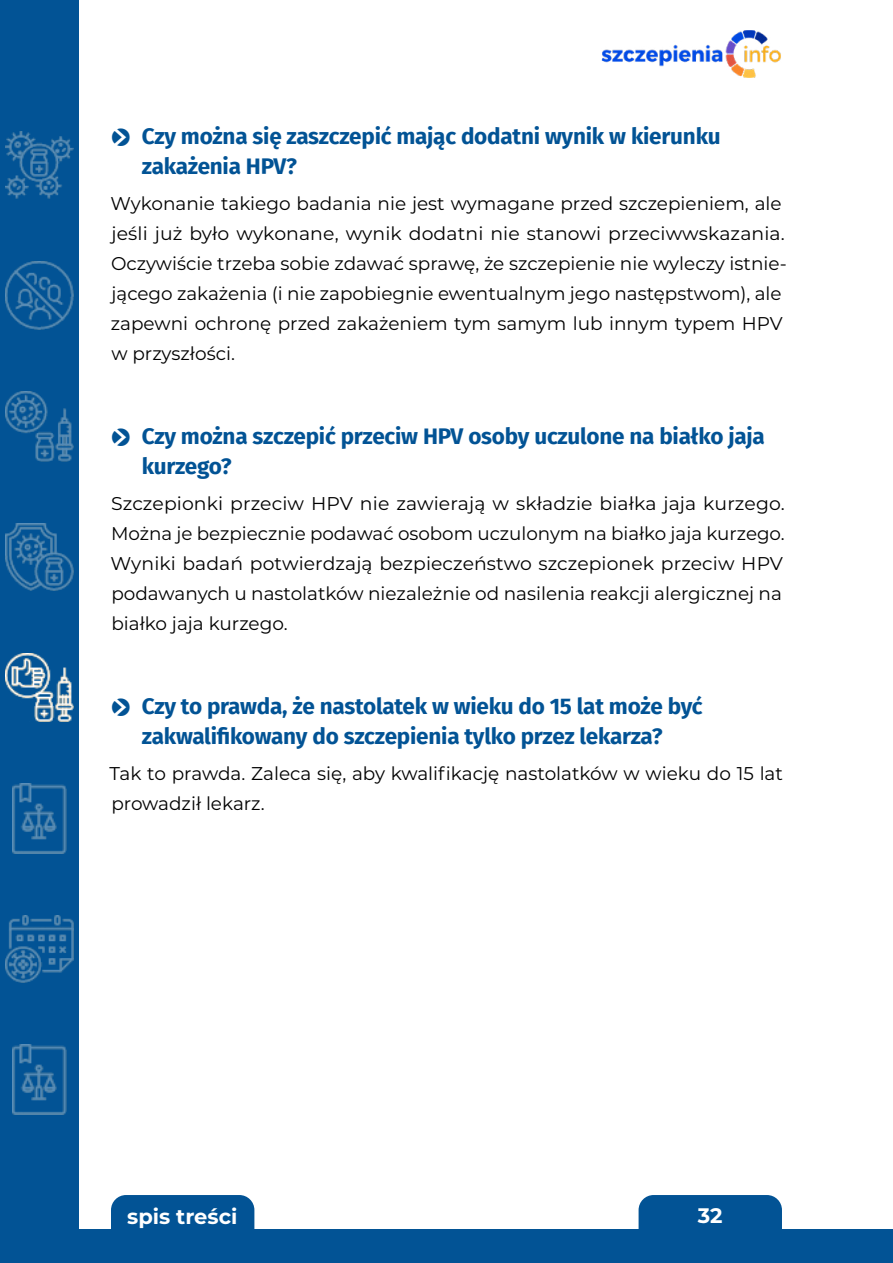
<style>
.page{position:relative;width:893px;height:1263px;background:#fff}
.page>*{position:absolute;margin:0;border:0;box-sizing:border-box;transform-origin:0 0}
.t1{font:700 22.5px/30px "Fira Sans";letter-spacing:-.01em;color:#025395}
.t2{font:700 21px "Montserrat";color:#fff}
.t3{font:18.45px/30px "Montserrat";color:#000}
.s1{font-family:"Pointers";font-weight:400}
</style>
<div class="page">
<div style="left:0;top:0;width:79px;height:1260px;background:#025395"></div>
<img style="left:6px;top:131px;width:67px;height:67px">
<img style="left:6px;top:262px;width:67px;height:67px">
<img style="left:6px;top:391px;width:67px;height:70px">
<img style="left:6px;top:654px;width:67px;height:67px">
<img style="left:12px;top:783px;width:54px;height:70px">
<img style="left:6px;top:915px;width:67px;height:67px">
<img style="left:12px;top:1044px;width:54px;height:70px">
<img style="left:6px;top:523px;width:67px;height:67px">
<img style="left:601px;top:31px;width:180px;height:46px">
<div style="left:111px;top:1195px;width:143px;height:60px;background:#025395;border-radius:15px"></div>
<div style="left:639px;top:1195px;width:143px;height:68px;background:#025395;border-radius:15px"></div>
<div style="left:0;top:1230px;width:893px;height:33px;background:#025395"></div>
<p class="t1" style="left:142px;top:120px;width:580px;text-indent:-30px"><span class="s1">O</span> Czy można się zaszczepić mając dodatni wynik w kierunku zakażenia HPV?</p>
<p class="t3" style="left:111px;top:188px;width:678px">Wykonanie takiego badania nie jest wymagane przed szczepieniem, ale jeśli już było wykonane, wynik dodatni nie stanowi przeciwwskazania.<br>Oczywiście trzeba sobie zdawać sprawę, że szczepienie nie wyleczy istnie&shy;jącego zakażenia (i nie zapobiegnie ewentualnym jego następstwom), ale zapewni ochronę przed zakażeniem tym samym lub innym typem HPV w przyszłości.</p>
<p class="t1" style="left:142px;top:420px;width:624px;text-indent:-30px"><span class="s1">O</span> Czy można szczepić przeciw HPV osoby uczulone na białko jaja kurzego?</p>
<p class="t3" style="left:111px;top:488px;width:675px">Szczepionki przeciw HPV nie zawierają w składzie białka jaja kurzego.<br>Można je bezpiecznie podawać osobom uczulonym na białko jaja kurzego.<br>Wyniki badań potwierdzają bezpieczeństwo szczepionek przeciw HPV podawanych u nastolatków niezależnie od nasilenia reakcji alergicznej na białko jaja kurzego.</p>
<p class="t1" style="left:112px;top:690px;width:592px;text-align:center"><span class="s1">O</span> Czy to prawda, że nastolatek w wieku do 15 lat może być zakwalifikowany do szczepienia tylko przez lekarza?</p>
<p class="t3" style="left:109px;top:758px;width:675px">Tak to prawda. Zaleca się, aby kwalifikację nastolatków w wieku do 15 lat prowadził lekarz.</p>
<p class="t2" style="left:127px;top:1202px;width:112px">spis treści</p>
<p class="t2" style="left:698px;top:1200px;width:26px">32</p>
</div>
